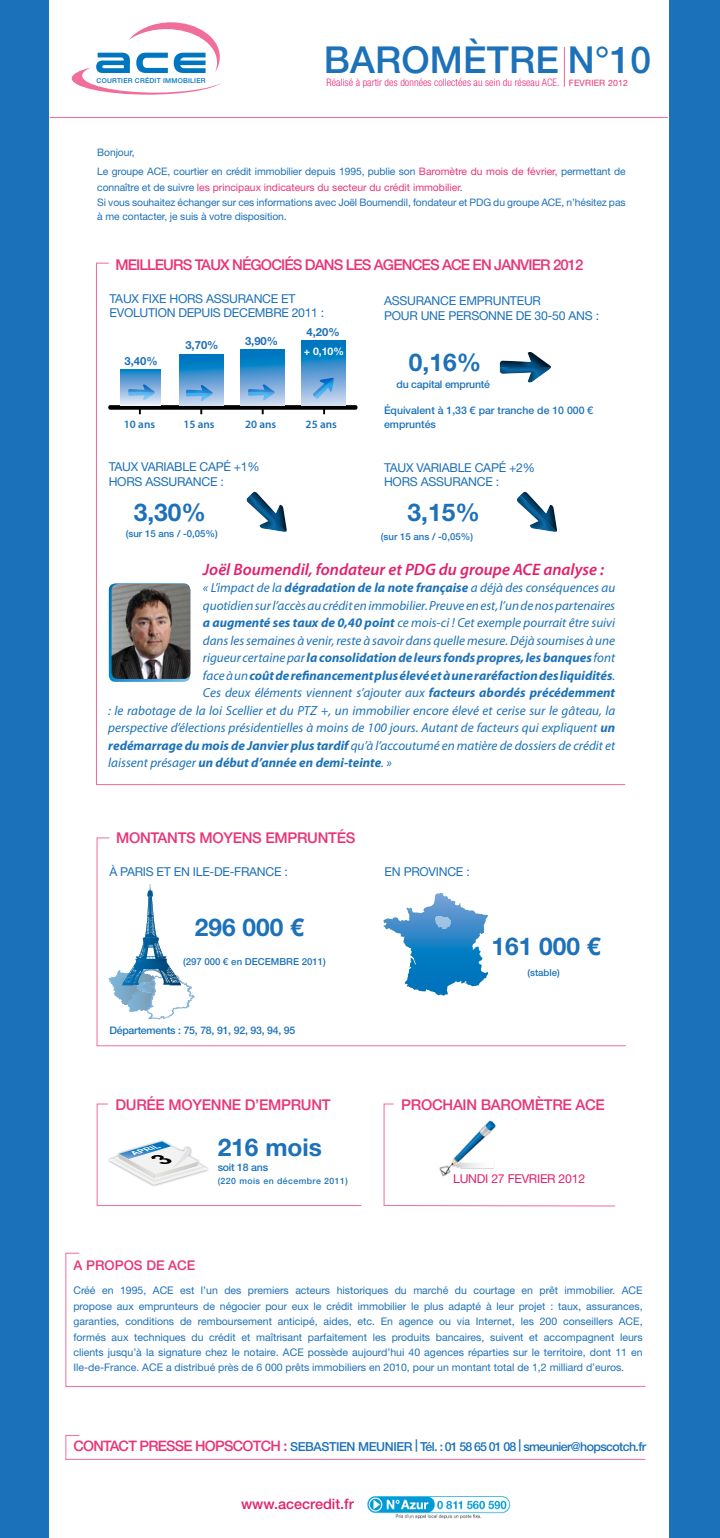
<style>
.page{position:relative;width:720px;height:1538px;background:#fff}
.page>*{position:absolute;margin:0;border:0;box-sizing:border-box;transform-origin:0 0}
.t1{font:500 37.19px "Helvetica Neue LT Std";letter-spacing:.005em;color:#1d71b9}
.t2{font:700 24.5px "Helvetica Neue LT Std";color:#1d71b9}
.t3{font:italic 600 16.62px "Myriad Pro";color:#e2216c}
.t4{font:500 14.88px "Helvetica Neue LT Std";letter-spacing:-.02em;color:#e93477}
.t5{font:500 14.88px "Helvetica Neue LT Std";letter-spacing:-.06em;color:#e93477}
.t6{font:500 14.44px "Helvetica Neue LT Std";color:#e2216c}
.t7{font:500 13.39px "Helvetica Neue LT Std";color:#e93477}
.t8{font:italic 13.12px "Myriad Pro";color:#1c72ba}
.t9{font:italic 700 13.12px "Myriad Pro";color:#1c72ba}
.t10{font:500 12.42px "Helvetica Neue LT Std";letter-spacing:-.05em;color:#1c72ba}
.t11{font:12.25px/14.7px "Helvetica Neue LT Std";letter-spacing:-.02em;color:#1d71b9}
.t12{font:12.25px "Helvetica Neue LT Std";letter-spacing:-.02em;color:#e2216c}
.t13{font:600 11.2px "Myriad Pro";color:#1c72ba}
.t14{font:700 11.2px "Helvetica Neue LT Std";color:#1d71b9}
.t15{font:10.5px/15.5px "Helvetica Neue LT Std";color:#1d71b9;text-align:justify}
.t16{font:500 10.5px "Helvetica Neue LT Std";letter-spacing:-.02em;color:#1c72ba}
.t17{font:500 10.5px/14px "Helvetica Neue LT Std";color:#1c72ba}
.t18{font:700 10.5px "Helvetica Neue LT Std";color:#fff}
.t19{font:10.33px/14.9px "Helvetica Neue LT Std";letter-spacing:-.01em;color:#1d71b9}
.t20{font:300 condensed 10.33px "Helvetica Neue LT Std";letter-spacing:.005em;color:#e82775}
.t21{font:500 9.62px "Helvetica Neue LT Std";color:#1c72ba}
.t22{font:500 8.75px "Helvetica Neue LT Std";letter-spacing:.05em;color:#1c72ba}
.t23{font:8.75px "Helvetica Neue LT Std";letter-spacing:.02em;color:#e93477}
.t24{font:500 6.74px "Helvetica Neue LT Std";letter-spacing:.035em;color:#0076c0}
.s1{color:#e93477}
.s2{font-weight:700}
.s3{font-weight:400}
.s4{font-size:14.44px;color:#e93477}
</style>
<div class="page">
<div style="left:0;top:0;width:719px;height:1538px;background:#1c72ba"></div>
<div style="left:49px;top:0;width:619px;height:1538px;background:#fff"></div>
<svg style="left:72px;top:22px;width:149px;height:73px"></svg>
<hr style="left:563px;top:47px;width:1px;height:40px;background:#ea6795">
<svg style="left:96px;top:262px;width:530px;height:524px"></svg>
<hr style="left:50px;top:117px;width:617px;height:1px;background:#f16d9a">
<svg style="left:109px;top:583px;width:81px;height:99px"></svg>
<img style="left:111px;top:584px;width:79px;height:95px">
<svg style="left:96px;top:837px;width:530px;height:210px"></svg>
<svg style="left:111px;top:884px;width:84px;height:136px"></svg>
<svg style="left:383px;top:893px;width:105px;height:102px"></svg>
<svg style="left:96px;top:1103px;width:266px;height:103px"></svg>
<svg style="left:383px;top:1103px;width:233px;height:104px"></svg>
<svg style="left:65px;top:1252px;width:581px;height:135px"></svg>
<svg style="left:65px;top:1435px;width:581px;height:25px"></svg>
<img style="left:368px;top:1496px;width:142px;height:22px">
<div style="left:499px;top:350px;width:53px;height:18px;background:#fff"></div>
<svg style="left:499px;top:351px;width:52px;height:15px"></svg>
<div style="left:499px;top:366px;width:53px;height:17px;background:#000;opacity:.5"></div>
<svg style="left:238px;top:483px;width:61px;height:61px"></svg>
<svg style="left:508px;top:483px;width:61px;height:61px"></svg>
<img style="left:435px;top:1116px;width:66px;height:66px">
<div style="left:179px;top:355px;width:44px;height:50px;background:#007ac2"></div>
<svg style="left:240px;top:350px;width:45px;height:18px"></svg>
<svg style="left:301px;top:341px;width:44px;height:27px"></svg>
<svg style="left:108px;top:368px;width:249px;height:47px"></svg>
<div style="left:127px;top:391px;width:29px;height:10px;background:#000;opacity:.5"></div>
<p class="t24" style="left:97px;top:77px;width:110px">COURTIER CRÉDIT IMMOBILIER</p>
<h1 class="t1" style="left:323px;top:38px;width:329px">Baromètre N°10</h1>
<p class="t20" style="left:326px;top:76px;width:234px">Réalisé à partir des données collectées au sein du réseau ACE.</p>
<p class="t23" style="left:568px;top:77px;width:61px">FEVRIER 2012</p>
<p class="t19" style="left:97px;top:142px;width:529px;line-height:19.2px">Bonjour,<br>Le groupe ACE, courtier en crédit immobilier depuis 1995, publie son <span class="s1">Baromètre du mois de février,</span> permettant de</p>
<p class="t19" style="left:97px;top:179px;width:529px">connaître et de suivre <span class="s1">les principaux indicateurs du secteur du crédit immobilier</span>.<br>Si vous souhaitez échanger sur ces informations avec Joël Boumendil, fondateur et PDG du groupe ACE, n’hésitez pas à me contacter, je suis à votre disposition.</p>
<h3 class="t5" style="left:115px;top:256px;width:469px">MEILLEURS TAUX NéGOCIéS DANS LES AGENCES ACE EN Janvier 2012</h3>
<p class="t11" style="left:110px;top:291px;width:106px">TAUX FIXE HORS ASS</p>
<p class="t11" style="left:229px;top:291px;width:26px">URANC</p>
<p class="t11" style="left:110px;top:291px;width:216px;text-indent:161px">E ET<br>EVOLUTION DEPUIS decembre 2011 :</p>
<p class="t11" style="left:384px;top:293px;width:102px">Assurance empru</p>
<p class="t11" style="left:501px;top:293px;width:25px">nteur</p>
<p class="t11" style="left:384px;top:308px;width:73px">pour une per</p>
<p class="t11" style="left:471px;top:308px;width:129px">sonne de 30-50 ans :</p>
<h2 class="t2" style="left:409px;top:347px;width:74px">0,16%</h2>
<p class="t17" style="left:384px;top:403px;width:211px">équivalent à 1,33 € par tranche de 10 000 € empruntés</p>
<p class="t14" style="left:306px;top:325px;width:35px">4,20%</p>
<p class="t14" style="left:185px;top:338px;width:35px">3,70%</p>
<p class="t14" style="left:245px;top:334px;width:35px">3,90%</p>
<p class="t18" style="left:304px;top:345px;width:42px">+ 0,10%</p>
<p class="t14" style="left:124px;top:354px;width:35px">3,40%</p>
<p class="t16" style="left:396px;top:378px;width:95px">du capital emprunté</p>
<p class="t13" style="left:124px;top:417px;width:33px">10 ans</p>
<p class="t13" style="left:183px;top:417px;width:33px">15 ans</p>
<p class="t13" style="left:245px;top:417px;width:33px">20 ans</p>
<p class="t13" style="left:305px;top:417px;width:33px">25 ans</p>
<p class="t11" style="left:109px;top:459px;width:152px">Taux Variable Capé +1% hors assurance :</p>
<p class="t11" style="left:384px;top:460px;width:152px">Taux Variable Capé +2% hors assurance :</p>
<h2 class="t2" style="left:134px;top:497px;width:74px">3,30%</h2>
<h2 class="t2" style="left:407px;top:497px;width:74px">3,15%</h2>
<p class="t21" style="left:126px;top:528px;width:94px">(sur 15 ans / -0,05%)</p>
<p class="t21" style="left:381px;top:531px;width:94px">(sur 15 ans / -0,05%)</p>
<h3 class="t3" style="left:203px;top:559px;width:402px">Joël Boumendil, fondateur et PDG du groupe ACE analyse :</h3>
<p class="t8" style="left:203px;top:580px;width:414px">« L’impact de la <span class="s2">dégradation de la note française</span> a déjà des conséquences au</p>
<p class="t8" style="left:203px;top:597px;width:413px">quotidien sur l’accès au crédit en immobilier. Preuve en est, l’un de nos partenaires</p>
<p class="t8" style="left:203px;top:615px;width:414px"><span class="s2">a augmenté ses taux de 0,40 point</span> ce mois-ci ! Cet exemple pourrait être suivi</p>
<p class="t8" style="left:203px;top:632px;width:413px">dans les semaines à venir, reste à savoir dans quelle mesure. Déjà soumises à une</p>
<p class="t9" style="left:203px;top:649px;width:413px"><span class="s3">rigueur certaine par</span> la consolidation de leurs fonds propres, les banques <span class="s3">font</span></p>
<p class="t9" style="left:203px;top:667px;width:414px"><span class="s3">face à un</span> coût de refinancement plus élevé et à une raréfaction des liquidités<span class="s3">.</span></p>
<p class="t8" style="left:203px;top:685px;width:413px">Ces deux éléments viennent s’ajouter aux <span class="s2">facteurs abordés précédemment</span></p>
<p class="t8" style="left:108px;top:702px;width:508px">: le rabotage de la loi Scellier et du PTZ +, un immobilier encore élevé et cerise sur le gâteau, la</p>
<p class="t8" style="left:108px;top:720px;width:508px">perspective d’élections présidentielles à moins de 100 jours. Autant de facteurs qui expliquent <span class="s2">un</span></p>
<p class="t8" style="left:108px;top:737px;width:508px"><span class="s2">redémarrage du mois de Janvier plus tardif</span> qu’à l’accoutumé en matière de dossiers de crédit et</p>
<p class="t9" style="left:108px;top:754px;width:285px"><span class="s3">laissent présager</span> un début d’année en demi-teinte<span class="s3">. »</span></p>
<h3 class="t4" style="left:116px;top:829px;width:239px">Montants moyens empruntés</h3>
<p class="t11" style="left:109px;top:864px;width:180px">à Paris et en Ile-de-France :</p>
<h2 class="t2" style="left:195px;top:912px;width:110px">296 000 €</h2>
<p class="t21" style="left:183px;top:956px;width:144px">(297 000 € en DECEM BRE 2011)</p>
<p class="t16" style="left:109px;top:1024px;width:187px">Départements : 75, 78, 91, 92, 93, 94, 95</p>
<h3 class="t4" style="left:115px;top:1095px;width:216px">Durée moyenn e d’emprunt</h3>
<h2 class="t2" style="left:217px;top:1132px;width:106px">216 mois</h2>
<p class="t16" style="left:217px;top:1161px;width:52px">soit 18 ans</p>
<p class="t22" style="left:217px;top:1175px;width:132px">(220 mois en décembre 2011)</p>
<p class="t11" style="left:384px;top:864px;width:87px">en provi nce :</p>
<h2 class="t2" style="left:491px;top:931px;width:110px">161 000 €</h2>
<p class="t21" style="left:527px;top:966px;width:34px">(stable)</p>
<h3 class="t4" style="left:401px;top:1095px;width:11px">PRO</h3>
<h3 class="t4" style="left:432px;top:1095px;width:71px">CHAIN BAROM</h3>
<h3 class="t4" style="left:534px;top:1095px;width:72px">ètre ac e</h3>
<p class="t12" style="left:453px;top:1171px;width:63px">lu ndi 27 fevrier</p>
<p class="t12" style="left:558px;top:1171px;width:28px">2012</p>
<p class="t7" style="left:73px;top:1257px;width:122px">A propos de ACE</p>
<p class="t15" style="left:73px;top:1282px;width:570px">Créé en 1995, ACE est l’un des premiers acteurs historiques du marché du courtage en prêt immobilier. ACE propose aux emprunteurs de négocier pour eux le crédit immobilier le plus adapté à leur projet : taux, assurances, garanties, conditions de remboursement anticipé, aides, etc. En agence ou via Internet, les 200 conseillers ACE, formés aux techniques du crédit et maîtrisant parfaitement les produits bancaires, suivent et accompagnent leurs clients jusqu’à la signature chez le notaire. ACE possède aujourd’hui 40 agences réparties sur le territoire, dont 11 en Ile-de-France. ACE a distribué près de 6 000 prêts immobiliers en 2010, pour un montant total de 1,2 milliard d’euros.</p>
<p class="t10" style="left:73px;top:1439px;width:574px"><span class="s4">Contact Presse HOPSCOTCH :</span> sebasti en meuni er | Tél. : 01 58 65 01 08 | smeunier@hopscotch.fr</p>
<h3 class="t6" style="left:241px;top:1495px;width:114px">www.acecredit.fr</h3>
</div>
